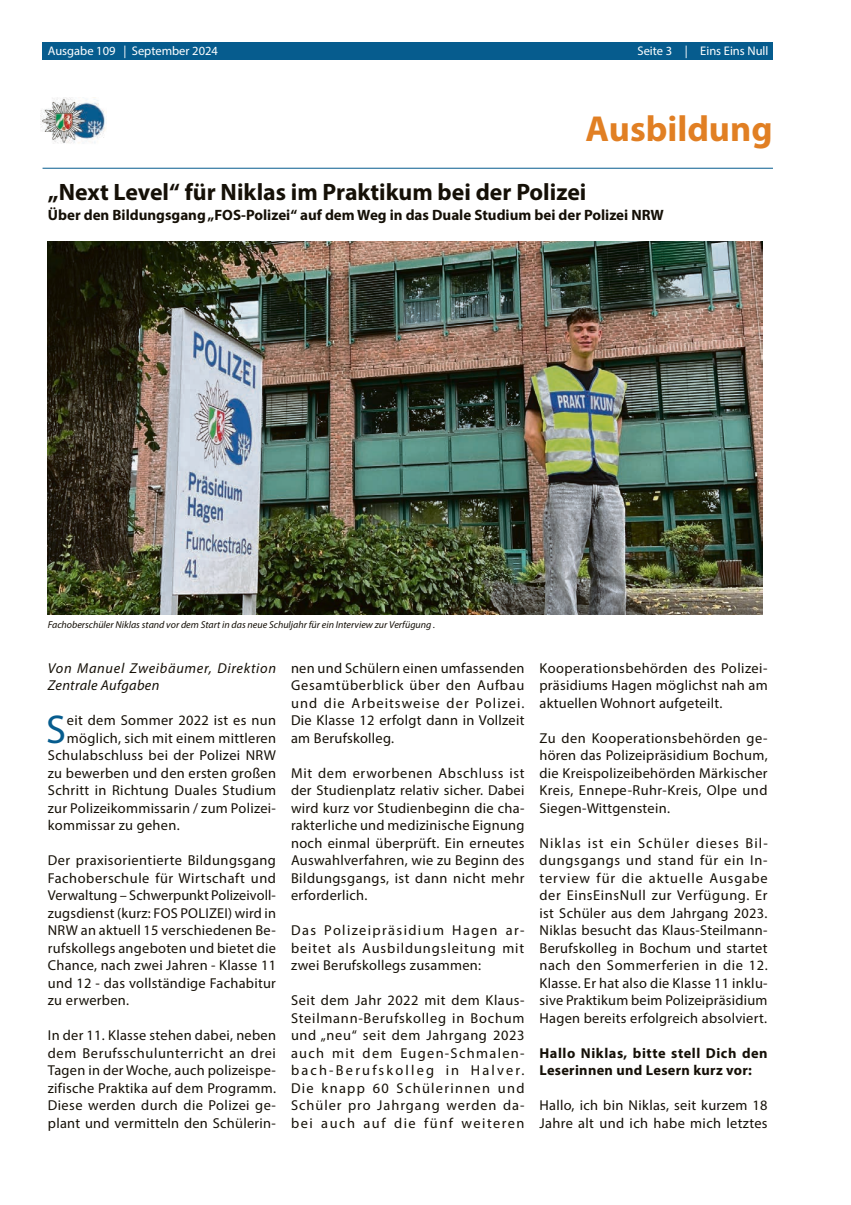
<style>
.page{position:relative;width:851px;height:1205px;background:#fff}
.page>*{position:absolute;margin:0;border:0;box-sizing:border-box;transform-origin:0 0}
.t1{font:40.38px "Myriad Pro";color:#065c8e}
.t2{font:700 36.25px "Myriad Pro";color:#e17f23}
.t3{font:700 23.75px "Myriad Pro";color:#151007}
.t4{font:700 15px "Myriad Pro";color:#151007}
.t5{font:14.38px/17.5px "Myriad Pro";letter-spacing:.02em;color:#151007;text-align:justify}
.t6{font:700 14.38px/17.5px "Myriad Pro";letter-spacing:.03em;color:#151007}
.t7{font:italic 14.38px/17.5px "Myriad Pro";letter-spacing:.05em;color:#151007}
.t8{font:12.5px "Myriad Pro";color:#fff}
.t9{font:italic 10px "Myriad Pro";color:#151007}
</style>
<div class="page">
<hr style="left:43px;top:168px;width:729px;height:1px;background:#065c8e">
<div style="left:43px;top:43px;width:729px;height:17px;background:#065c8e"></div>
<img style="left:48px;top:241px;width:714px;height:374px">
<img style="left:41px;top:98px;width:65px;height:46px">
<p class="t8" style="left:48px;top:43px;width:171px">Ausgabe 109 | September 2024</p>
<p class="t8" style="left:637px;top:43px;width:133px">Seite 3 | Eins Eins Null</p>
<h2 class="t2" style="left:585px;top:105px;width:188px">Ausbildung</h2>
<h3 class="t3" style="left:48px;top:177px;width:540px">„Next Level“ für Niklas im Praktikum bei der Polizei</h3>
<p class="t4" style="left:48px;top:205px;width:617px">Über den Bildungsgang „FOS-Polizei“ auf dem Weg in das Duale Studium bei der Polizei NRW</p>
<p class="t9" style="left:48px;top:618px;width:389px">Fachoberschüler Niklas stand vor dem Start in das neue Schuljahr für ein Interview zur Verfügung .</p>
<p class="t7" style="left:48px;top:659px;width:230px">Von Manuel Zweibäumer, Direktion<br>Zentrale Aufgaben</p>
<h1 class="t1" style="left:46px;top:704px;width:21px">S</h1>
<p class="t5" style="left:67px;top:711px;width:210px">eit dem Sommer 2022 ist es nun</p>
<p class="t5" style="left:67px;top:729px;width:210px">möglich, sich mit einem mittleren</p>
<p class="t5" style="left:48px;top:746px;width:230px">Schulabschluss bei der Polizei NRW</p>
<p class="t5" style="left:48px;top:764px;width:229px">zu bewerben und den ersten großen</p>
<p class="t5" style="left:48px;top:781px;width:229px">Schritt in Richtung Duales Studium</p>
<p class="t5" style="left:48px;top:799px;width:229px">zur Polizeikommissarin / zum Polizei-</p>
<p class="t5" style="left:48px;top:816px;width:133px">kommissar zu gehen.</p>
<p class="t5" style="left:48px;top:851px;width:230px">Der praxisorientierte Bildungsgang Fachoberschule für Wirtschaft und Verwaltung – Schwerpunkt Polizeivoll&shy;zugsdienst (kurz: FOS POLIZEI) wird in NRW an aktuell 15 verschiedenen Be&shy;rufskollegs angeboten und bietet die Chance, nach zwei Jahren - Klasse 11 und 12 - das vollständige Fachabitur zu erwerben.</p>
<p class="t5" style="left:48px;top:1026px;width:230px">In der 11. Klasse stehen dabei, neben dem Berufsschulunterricht an drei Tagen in der Woche, auch polizeispe&shy;zifische Praktika auf dem Programm.<br>Diese werden durch die Polizei ge&shy;plant und vermitteln den Schülerin-</p>
<p class="t5" style="left:291px;top:659px;width:235px">nen und Schülern einen umfassenden Gesamtüberblick über den Aufbau und die Arbeitsweise der Polizei.<br>Die Klasse 12 erfolgt dann in Vollzeit am Berufskolleg.</p>
<p class="t5" style="left:291px;top:764px;width:235px">Mit dem erworbenen Abschluss ist der Studienplatz relativ sicher. Dabei wird kurz vor Studienbeginn die cha&shy;rakterliche und medizinische Eignung noch einmal überprüft. Ein erneutes Auswahlverfahren, wie zu Beginn des Bildungsgangs, ist dann nicht mehr erforderlich.</p>
<p class="t5" style="left:291px;top:921px;width:235px">Das Polizeipräsidium Hagen ar&shy;beitet als Ausbildungsleitung mit zwei Berufskollegs zusammen:</p>
<p class="t5" style="left:291px;top:991px;width:235px">Seit dem Jahr 2022 mit dem Klaus-Steilmann-Berufskolleg in Bochum und „neu“ seit dem Jahrgang 2023 auch mit dem Eugen-Schmalen&shy;bach-Berufskolleg in Halver.<br>Die knapp 60 Schülerinnen und Schüler pro Jahrgang werden da&shy;bei auch auf die fünf weiteren</p>
<p class="t5" style="left:539px;top:659px;width:230px">Kooperationsbehörden des Polizei&shy;präsidiums Hagen möglichst nah am aktuellen Wohnort aufgeteilt.</p>
<p class="t5" style="left:539px;top:729px;width:229px">Zu den Kooperationsbehörden ge&shy;hören das Polizeipräsidium Bochum, die Kreispolizeibehörden Märkischer Kreis, Ennepe-Ruhr-Kreis, Olpe und Siegen-Wittgenstein.</p>
<p class="t5" style="left:539px;top:834px;width:230px">Niklas ist ein Schüler dieses Bil&shy;dungsgangs und stand für ein In&shy;terview für die aktuelle Ausgabe der EinsEinsNull zur Verfügung. Er ist Schüler aus dem Jahrgang 2023.<br>Niklas besucht das Klaus-Steilmann-Berufskolleg in Bochum und startet nach den Sommerferien in die 12.<br>Klasse. Er hat also die Klasse 11 inklu&shy;sive Praktikum beim Polizeipräsidium Hagen bereits erfolgreich absolviert.</p>
<p class="t6" style="left:539px;top:1043px;width:229px">Hallo Niklas, bitte stell Dich den<br>Leserinnen und Lesern kurz vor:</p>
<p class="t5" style="left:539px;top:1096px;width:230px">Hallo, ich bin Niklas, seit kurzem 18<br>Jahre alt und ich habe mich letztes</p>
</div>
